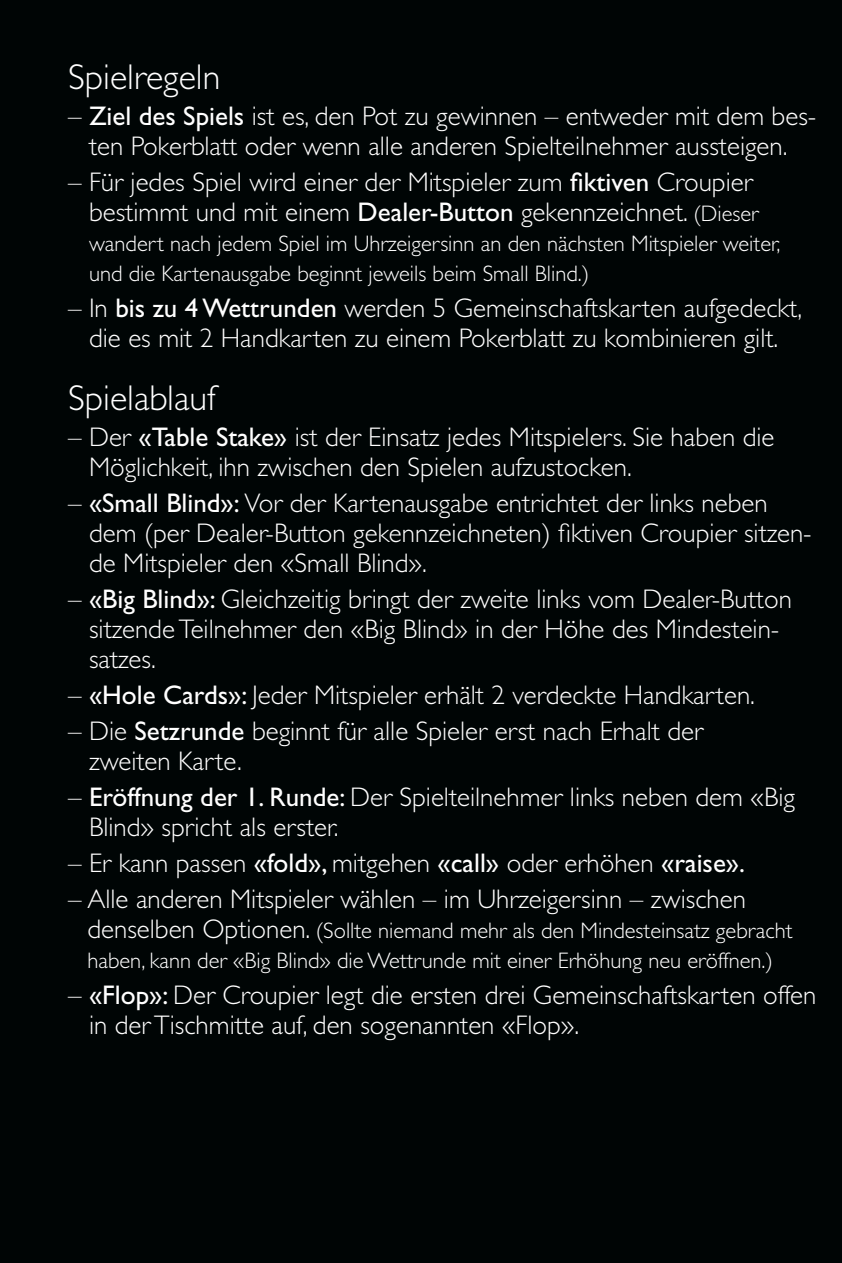
<style>
.page{position:relative;width:842px;height:1263px;background:#000505}
.page>*{position:absolute;margin:0;border:0;box-sizing:border-box;transform-origin:0 0}
.t1{font:300 36px "Gill Sans Std";color:#fff}
.t2{font:300 27px/30px "Gill Sans Std";color:#fff}
.t3{font:300 22.5px/30px "Gill Sans Std";color:#fff}
.s1{font-weight:400}
.s2{font-size:22.5px}
.s3{font-size:27px}
</style>
<div class="page">
<h1 class="t1" style="left:68px;top:57px;width:154px">Spielregeln</h1>
<p class="t2" style="left:68px;top:101px;width:750px;text-align:center">– <span class="s1">Ziel des Spiels</span> ist es, den Pot zu gewinnen – entweder mit dem bes&shy;ten Pokerblatt oder wenn alle anderen Spielteilnehmer aussteigen.</p>
<p class="t2" style="left:68px;top:167px;width:692px;text-align:right">– Für jedes Spiel wird einer der Mitspieler zum <span class="s1">fiktiven</span> Croupier bestimmt und mit einem <span class="s1">Dealer-Button</span> gekennzeichnet. <span class="s2">(Dieser</span></p>
<p class="t3" style="left:89px;top:229px;width:693px">wandert nach jedem Spiel im Uhrzeigersinn an den nächsten Mitspieler weiter, und die Kartenausgabe beginnt jeweils beim Small Blind.)</p>
<p class="t2" style="left:68px;top:293px;width:735px;text-align:center">– In <span class="s1">bis zu 4 Wettrunden</span> werden 5 Gemeinschaftskarten aufgedeckt, die es mit 2 Handkarten zu einem Pokerblatt zu kombinieren gilt.</p>
<h1 class="t1" style="left:68px;top:378px;width:149px">Spielablauf</h1>
<p class="t2" style="left:89px;top:422px;width:687px;text-indent:-21px">– Der <span class="s1">«Table Stake»</span> ist der Einsatz jedes Mitspielers. Sie haben die<br>Möglichkeit, ihn zwischen den Spielen aufzustocken.</p>
<p class="t2" style="left:89px;top:488px;width:724px;text-indent:-21px">– <span class="s1">«Small Blind»:</span> Vor der Kartenausgabe entrichtet der links neben dem (per Dealer-Button gekennzeichneten) fiktiven Croupier sitzen&shy;de Mitspieler den «Small Blind».</p>
<p class="t2" style="left:89px;top:584px;width:704px;text-indent:-21px">– <span class="s1">«Big Blind»:</span> Gleichzeitig bringt der zweite links vom Dealer-Button sitzende Teilnehmer den «Big Blind» in der Höhe des Mindestein&shy;satzes.</p>
<p class="t2" style="left:68px;top:680px;width:688px">– <span class="s1">«Hole Cards»:</span> Jeder Mitspieler erhält 2 verdeckte Handkarten.</p>
<p class="t2" style="left:89px;top:716px;width:616px;text-indent:-21px">– Die <span class="s1">Setzrunde</span> beginnt für alle Spieler erst nach Erhalt der zweiten Karte.</p>
<p class="t2" style="left:89px;top:782px;width:707px;text-indent:-21px">– <span class="s1">Eröffnung der 1. Runde:</span> Der Spielteilnehmer links neben dem «Big<br>Blind» spricht als erster.</p>
<p class="t2" style="left:68px;top:848px;width:678px">– Er kann passen <span class="s1">«fold»,</span> mitgehen <span class="s1">«call»</span> oder erhöhen <span class="s1">«raise».</span></p>
<p class="t2" style="left:68px;top:884px;width:679px">– Alle anderen Mitspieler wählen – im Uhrzeigersinn – zwischen</p>
<p class="t3" style="left:87px;top:916px;width:707px"><span class="s3">denselben Optionen.</span> (Sollte niemand mehr als den Mindesteinsatz gebracht haben, kann der «Big Blind» die Wettrunde mit einer Erhöhung neu eröffnen.)</p>
<p class="t2" style="left:89px;top:980px;width:729px;text-indent:-21px">– <span class="s1">«Flop»:</span> Der Croupier legt die ersten drei Gemeinschaftskarten offen in der Tischmitte auf, den sogenannten «Flop».</p>
</div>
